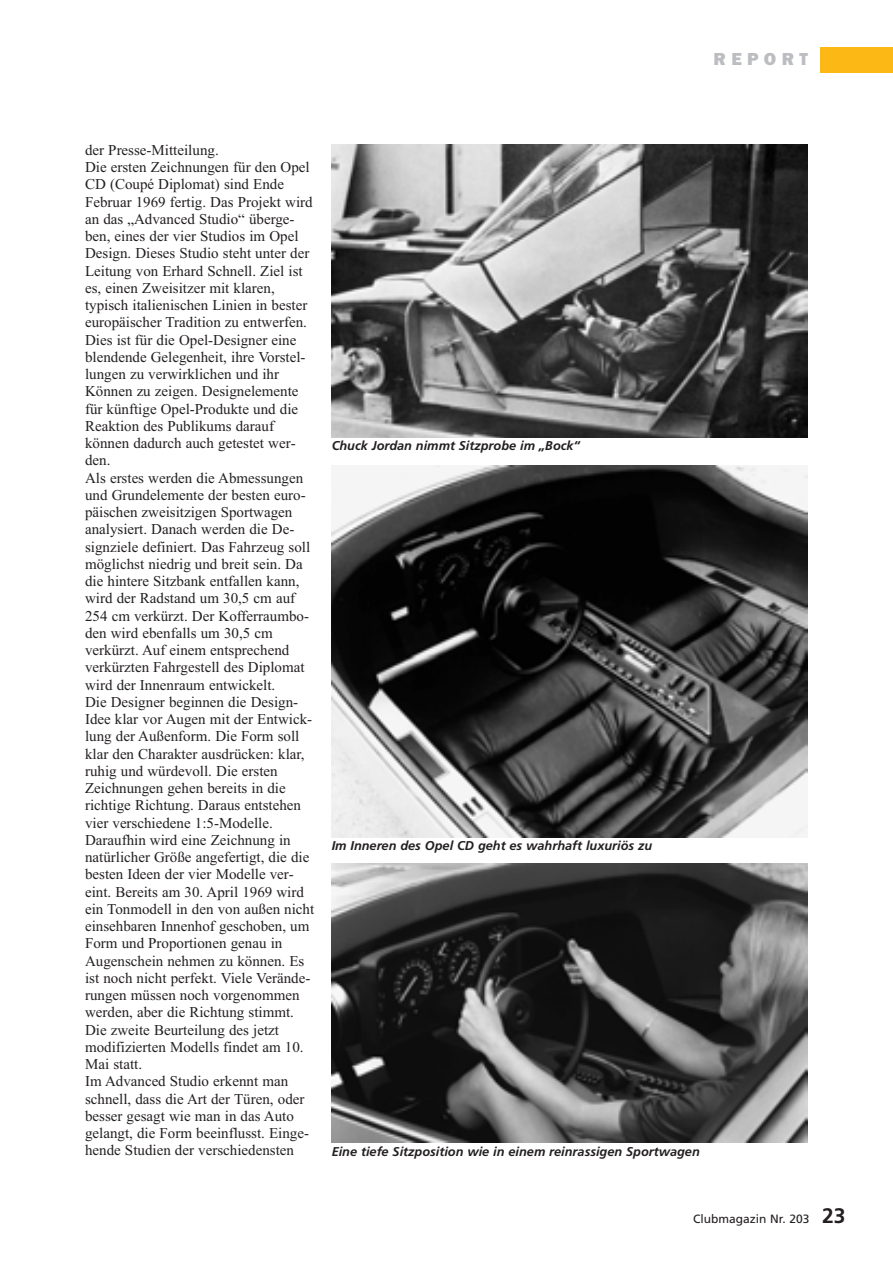
<style>
.page{position:relative;width:893px;height:1263px;background:#fff}
.page>*{position:absolute;margin:0;border:0;box-sizing:border-box;transform-origin:0 0}
.t1{font:800 18px "Franklin Gothic Itc T";letter-spacing:.295em;color:#bcbdc0}
.t2{font:15px/17.2px "Times New Roman";color:#231f20}
.t3{font:italic 700 12.75px "Frutiger";color:#231f20}
.t4{font:12px "Frutiger";color:#231f20}
.s1{font-weight:700;font-size:21px}
</style>
<div class="page">
<div style="left:821px;top:47px;width:72px;height:25px;background:#fcb814"></div>
<img style="left:332px;top:145px;width:476px;height:293px">
<img style="left:332px;top:466px;width:476px;height:371px">
<img style="left:332px;top:863px;width:476px;height:280px">
<p class="t1" style="left:714px;top:53px;width:96px">REPORT</p>
<p class="t2" style="left:85px;top:143px;width:231px">der Presse-Mitteilung.<br>Die ersten Zeichnungen für den Opel CD (Coupé Diplomat) sind Ende Februar 1969 fertig. Das Projekt wird an das „Advanced Studio“ überge&shy;ben, eines der vier Studios im Opel Design. Dieses Studio steht unter der Leitung von Erhard Schnell. Ziel ist es, einen Zweisitzer mit klaren, typisch italienischen Linien in bester europäischer Tradition zu entwerfen.<br>Dies ist für die Opel-Designer eine blendende Gelegenheit, ihre Vorstel&shy;lungen zu verwirklichen und ihr Können zu zeigen. Designelemente für künftige Opel-Produkte und die Reaktion des Publikums darauf können dadurch auch getestet wer&shy;den.<br>Als erstes werden die Abmessungen und Grundelemente der besten euro&shy;päischen zweisitzigen Sportwagen analysiert. Danach werden die De&shy;signziele definiert. Das Fahrzeug soll möglichst niedrig und breit sein. Da die hintere Sitzbank entfallen kann, wird der Radstand um 30,5 cm auf 254 cm verkürzt. Der Kofferraumbo&shy;den wird ebenfalls um 30,5 cm verkürzt. Auf einem entsprechend verkürzten Fahrgestell des Diplomat wird der Innenraum entwickelt.<br>Die Designer beginnen die Design-Idee klar vor Augen mit der Entwick&shy;lung der Außenform. Die Form soll klar den Charakter ausdrücken: klar, ruhig und würdevoll. Die ersten Zeichnungen gehen bereits in die richtige Richtung. Daraus entstehen vier verschiedene 1:5-Modelle.<br>Daraufhin wird eine Zeichnung in natürlicher Größe angefertigt, die die besten Ideen der vier Modelle ver&shy;eint. Bereits am 30. April 1969 wird ein Tonmodell in den von außen nicht einsehbaren Innenhof geschoben, um Form und Proportionen genau in Augenschein nehmen zu können. Es ist noch nicht perfekt. Viele Verände&shy;rungen müssen noch vorgenommen werden, aber die Richtung stimmt.<br>Die zweite Beurteilung des jetzt modifizierten Modells findet am 10.<br>Mai statt.<br>Im Advanced Studio erkennt man schnell, dass die Art der Türen, oder besser gesagt wie man in das Auto gelangt, die Form beeinflusst. Einge&shy;hende Studien der verschiedensten</p>
<p class="t3" style="left:332px;top:441px;width:250px">Chuck Jordan nimmt Sitzprobe im „Bock“</p>
<p class="t3" style="left:332px;top:840px;width:322px">Im Inneren des Opel CD geht es wahrhaft luxuriös zu</p>
<p class="t3" style="left:332px;top:1146px;width:370px">Eine tiefe Sitzposition wie in einem reinrassigen Sportwagen</p>
<p class="t4" style="left:693px;top:1214px;width:154px">Clubmagazin Nr. 203 <span class="s1">23</span></p>
</div>
